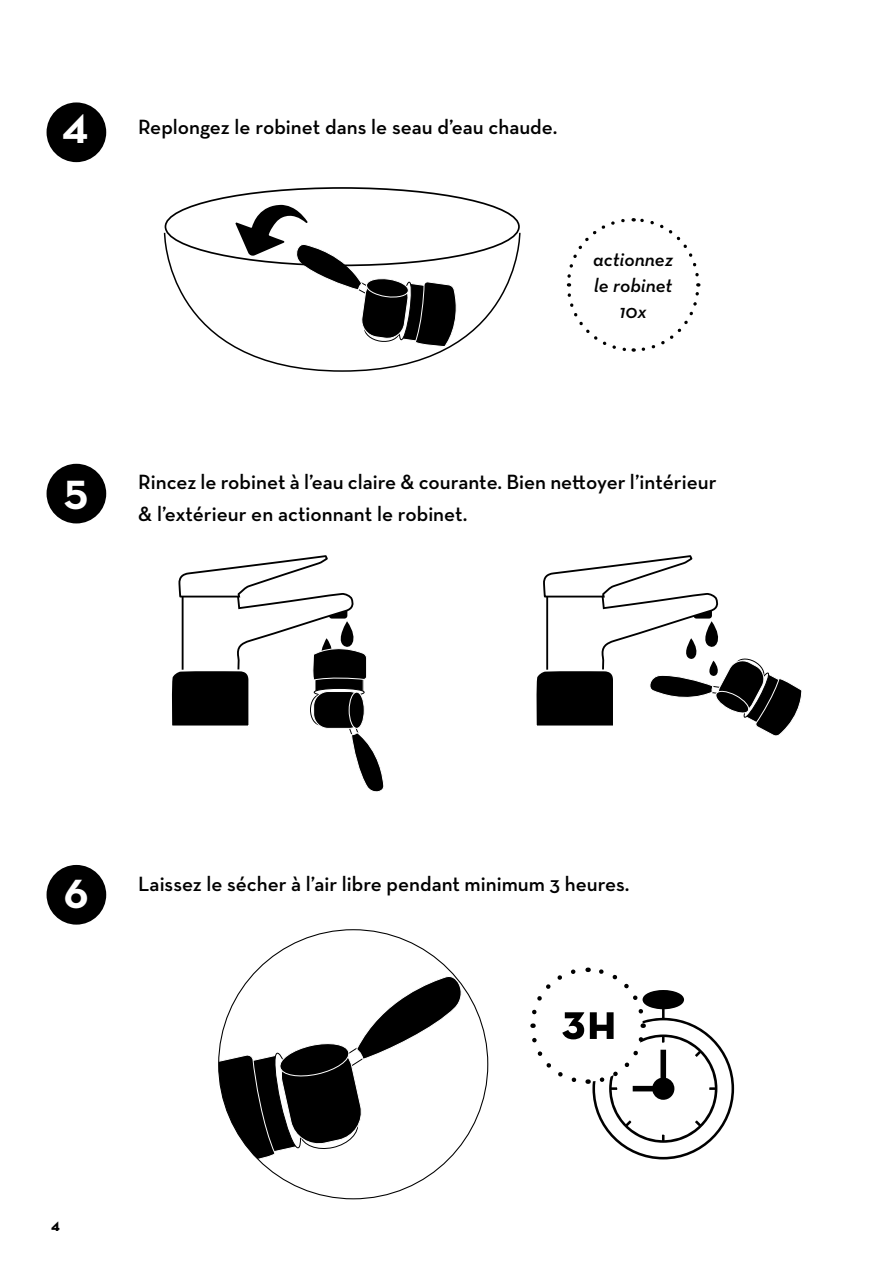
<style>
.page{position:relative;width:893px;height:1263px;background:#fff}
.page>*{position:absolute;margin:0;border:0;box-sizing:border-box;transform-origin:0 0}
.t1{font:51.15px "Neutra Text TF Bold SC Alt";color:#000}
.t2{font:41.55px "Neutra Text Bold Alt";color:#fff}
.t3{font:600 21px/31.5px "Neutraface Text";color:#000}
.t4{font:italic 600 19.65px/26px "Neutraface Text";color:#000;text-align:center}
.t5{font:18px "Neutra Text TF Bold SC Alt";color:#000}
</style>
<div class="page">
<div style="left:47px;top:102px;width:59px;height:60px;background:#000;border-radius:50%"></div>
<div style="left:47px;top:464px;width:59px;height:59px;background:#000;border-radius:50%"></div>
<div style="left:47px;top:865px;width:59px;height:60px;background:#000;border-radius:50%"></div>
<svg style="left:219px;top:975px;width:244px;height:190px"></svg>
<svg style="left:172px;top:555px;width:212px;height:237px"></svg>
<svg style="left:536px;top:555px;width:266px;height:181px"></svg>
<svg style="left:163px;top:231px;width:358px;height:141px"></svg>
<svg style="left:235px;top:205px;width:227px;height:142px"></svg>
<svg style="left:566px;top:218px;width:135px;height:134px"></svg>
<svg style="left:530px;top:967px;width:205px;height:193px"></svg>
<h2 class="t2" style="left:62px;top:103px;width:28px">4</h2>
<p class="t3" style="left:138px;top:111px;width:421px">Replongez le robinet dans le seau d’eau chaude.</p>
<p class="t4" style="left:593px;top:246px;width:81px">actionnez le robinet<br>10x</p>
<h2 class="t2" style="left:64px;top:469px;width:26px">5</h2>
<p class="t3" style="left:138px;top:466px;width:580px">Rincez le robinet à l’eau claire &amp; courante. Bien nettoyer l’intérieur &amp; l’extérieur en actionnant le robinet.</p>
<h2 class="t2" style="left:64px;top:868px;width:26px">6</h2>
<p class="t3" style="left:138px;top:867px;width:493px">Laissez le sécher à l’air libre pendant minimum 3 heures.</p>
<h1 class="t1" style="left:561px;top:990px;width:57px">3h</h1>
<p class="t5" style="left:51px;top:1213px;width:10px">4</p>
</div>
